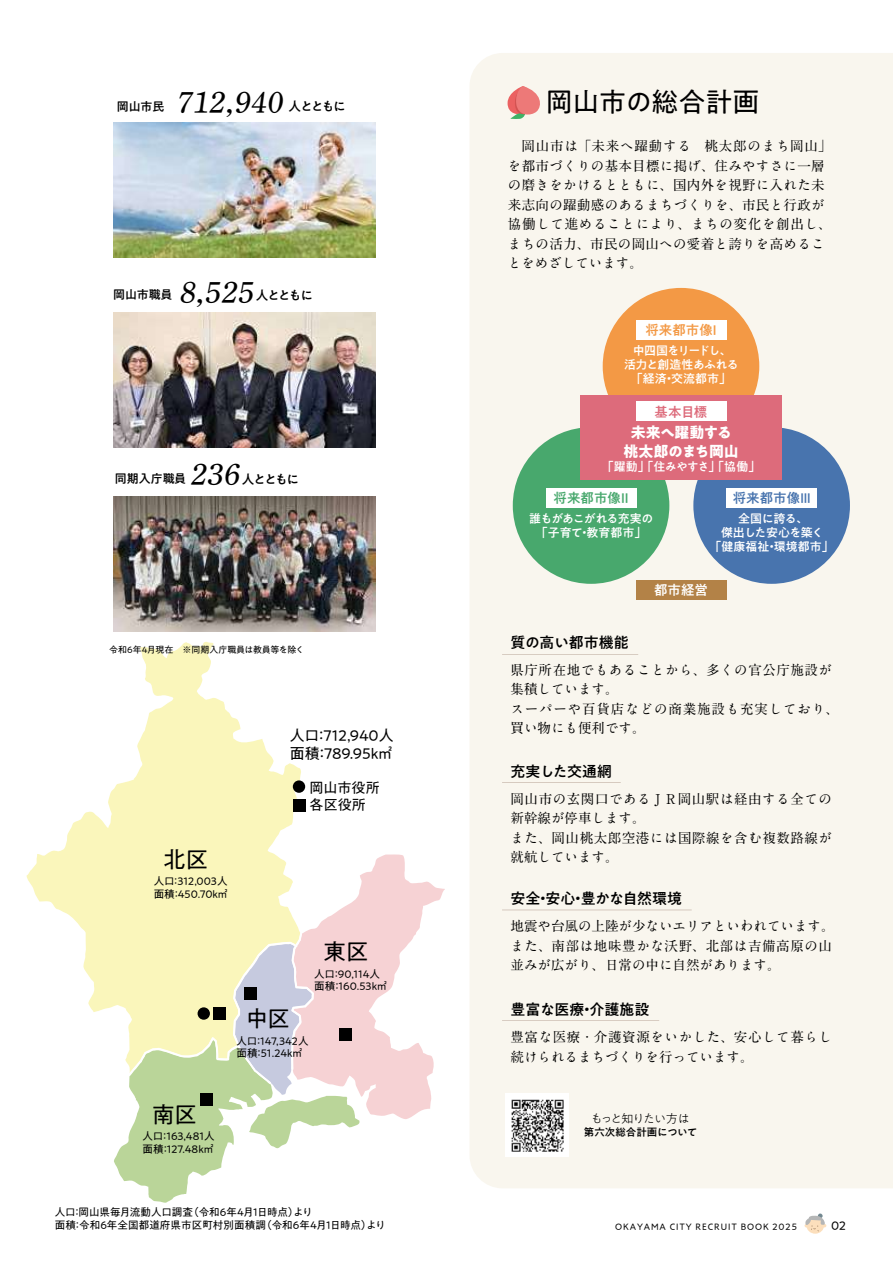
<style>
.page{position:relative;width:893px;height:1263px;background:#fff}
.page>*{position:absolute;margin:0;border:0;box-sizing:border-box;transform-origin:0 0}
.t1{font:30.3px "P Shuei F Ogo Kanap Std N M";color:#000}
.t2{font:27px "PA1 Gothic Std";letter-spacing:-.01em;color:#000}
.t3{font:22.65px "PA1 Gothic Std";color:#000}
.t4{font:500 15px "PA1 Gothic Std";color:#000}
.t5{font:15px/18px "PA1 Gothic Std";letter-spacing:-.005em;color:#000}
.t6{font:700 15px/18px "PA1 Gothic Std";letter-spacing:-.04em;color:#fff;text-align:center}
.t7{font:500 15px "PA1 Gothic Std";letter-spacing:-.025em;color:#000}
.t8{font:500 15px "PA1 Gothic Std";letter-spacing:-.02em;color:#000}
.t9{font:14.1px/17px "PA1 Gothic Std";color:#000}
.t10{font:700 13.5px/19.5px "A1 Mincho Std";letter-spacing:.025em;color:#000}
.t11{font:700 13.5px/19.5px "A1 Mincho Std";color:#000}
.t12{font:700 13.5px/19.5px "A1 Mincho Std";letter-spacing:.045em;color:#000}
.t13{font:500 13.5px "PA1 Gothic Std";color:#48a86d}
.t14{font:500 13.5px "PA1 Gothic Std";color:#f39945}
.t15{font:500 13.5px "PA1 Gothic Std";color:#4874ae}
.t16{font:500 13.5px "PA1 Gothic Std";color:#fff}
.t17{font:500 13.5px "PA1 Gothic Std";color:#dd6b7b}
.t18{font:500 12.6px "PA1 Gothic Std";letter-spacing:-.12em;color:#000}
.t19{font:500 12px/14.4px "PA1 Gothic Std";letter-spacing:-.04em;color:#fff;text-align:center}
.t20{font:500 12px/14.4px "PA1 Gothic Std";letter-spacing:-.02em;color:#fff;text-align:center}
.t21{font:500 12px "PA1 Gothic Std";letter-spacing:-.01em;color:#000}
.t22{font:300 12px "PA1 Gothic Std";letter-spacing:-.085em;color:#000}
.t23{font:12px "PA1 Gothic Std";color:#000}
.t24{font:10.65px/12.8px "PA1 Gothic Std";color:#000}
.t25{font:500 10.5px "PA1 Gothic Std";color:#000}
.t26{font:9px "PA1 Gothic Std";letter-spacing:.1em;color:#000}
.t27{font:9px "PA1 Gothic Std";letter-spacing:-.04em;color:#000}
</style>
<div class="page">
<svg style="left:27px;top:642px;width:274px;height:370px"></svg>
<div style="left:470px;top:53px;width:423px;height:1135px;background:#f9f6ee"></div>
<svg style="left:113px;top:854px;width:332px;height:349px"></svg>
<div style="left:198px;top:1007px;width:12px;height:13px;background:#000;border-radius:50%"></div>
<div style="left:293px;top:780px;width:12px;height:13px;background:#000;border-radius:50%"></div>
<div style="left:214px;top:1008px;width:12px;height:12px;background:#000"></div>
<div style="left:293px;top:799px;width:12px;height:12px;background:#000"></div>
<div style="left:200px;top:1093px;width:12px;height:12px;background:#000"></div>
<div style="left:340px;top:1028px;width:12px;height:12px;background:#000"></div>
<div style="left:245px;top:988px;width:12px;height:12px;background:#000"></div>
<hr style="left:502px;top:654px;width:136px;height:1px;background:#7e5c4b">
<hr style="left:502px;top:782px;width:119px;height:1px;background:#7e5c4b">
<hr style="left:502px;top:909px;width:190px;height:1px;background:#7e5c4b">
<hr style="left:502px;top:1020px;width:157px;height:1px;background:#7e5c4b">
<div style="left:513px;top:427px;width:156px;height:157px;background:#48a86d;border-radius:50%"></div>
<div style="left:693px;top:427px;width:157px;height:157px;background:#4874ae;border-radius:50%"></div>
<div style="left:603px;top:288px;width:156px;height:156px;background:#f39945;border-radius:50%"></div>
<div style="left:636px;top:320px;width:90px;height:20px;background:#fff"></div>
<div style="left:636px;top:580px;width:90px;height:20px;background:#b38247"></div>
<div style="left:546px;top:488px;width:90px;height:20px;background:#fff"></div>
<div style="left:727px;top:488px;width:90px;height:20px;background:#fff"></div>
<div style="left:580px;top:395px;width:202px;height:84px;background:#dd6b7b"></div>
<div style="left:636px;top:401px;width:90px;height:20px;background:#fff"></div>
<svg style="left:507px;top:86px;width:36px;height:33px"></svg>
<img style="left:113px;top:312px;width:263px;height:136px">
<img style="left:113px;top:122px;width:263px;height:136px">
<img style="left:113px;top:496px;width:263px;height:135px">
<div style="left:505px;top:1093px;width:64px;height:64px;background:#fff"></div>
<img style="left:511px;top:1099px;width:53px;height:53px">
<svg style="left:806px;top:1217px;width:18px;height:17px"></svg>
<svg style="left:805px;top:1213px;width:21px;height:18px"></svg>
<p class="t21" style="left:117px;top:99px;width:49px">岡山市民</p>
<h1 class="t1" style="left:175px;top:81px;width:114px">712,940</h1>
<p class="t18" style="left:289px;top:99px;width:59px">人とともに</p>
<p class="t21" style="left:113px;top:288px;width:61px">岡山市職員</p>
<h1 class="t1" style="left:179px;top:272px;width:82px">8,525</h1>
<p class="t18" style="left:256px;top:288px;width:59px">人とともに</p>
<p class="t21" style="left:115px;top:472px;width:73px">同期入庁職員</p>
<h1 class="t1" style="left:190px;top:453px;width:56px">236</h1>
<p class="t18" style="left:242px;top:472px;width:59px">人とともに</p>
<p class="t27" style="left:109px;top:645px;width:197px">令和6年4月現在　※同期入庁職員は教員等を除く</p>
<h3 class="t3" style="left:163px;top:846px;width:47px">北区</h3>
<p class="t24" style="left:154px;top:875px;width:76px">人口：312,003人面積：450.70k㎡</p>
<p class="t5" style="left:290px;top:727px;width:105px">人口：712,940人面積：789.95k㎡</p>
<p class="t9" style="left:310px;top:780px;width:72px">岡山市役所各区役所</p>
<h3 class="t3" style="left:324px;top:939px;width:47px">東区</h3>
<p class="t24" style="left:314px;top:968px;width:74px">人口：90,114人面積：160.53k㎡</p>
<h3 class="t3" style="left:246px;top:1006px;width:46px">中区</h3>
<p class="t24" style="left:237px;top:1035px;width:74px">人口：147,342人面積：51.24k㎡</p>
<h3 class="t3" style="left:152px;top:1101px;width:47px">南区</h3>
<p class="t24" style="left:143px;top:1131px;width:74px">人口：163,481人面積：127.48k㎡</p>
<p class="t24" style="left:55px;top:1207px;width:332px">人口：岡山県毎月流動人口調査（令和6年4月1日時点）より<br>面積：令和6年全国都道府県市区町村別面積調（令和6年4月1日時点）より</p>
<h2 class="t2" style="left:546px;top:86px;width:215px">岡山市の総合計画</h2>
<p class="t10" style="left:508px;top:135px;width:325px">　岡山市は「未来へ躍動する　桃太郎のまち岡山」を都市づくりの基本目標に掲げ、住みやすさに一層の磨きをかけるとともに、国内外を視野に入れた未来志向の躍動感のあるまちづくりを、市民と行政が協働して進めることにより、まちの変化を創出し、まちの活力、市民の岡山への愛着と誇りを高めることをめざしています。</p>
<p class="t14" style="left:645px;top:322px;width:73px">将来都市像I</p>
<p class="t19" style="left:624px;top:344px;width:116px">中四国をリードし、<br>活力と創造性あふれる「経済・交流都市」</p>
<p class="t17" style="left:655px;top:403px;width:54px">基本目標</p>
<p class="t6" style="left:623px;top:426px;width:117px">未来へ躍動する桃太郎のまち岡山</p>
<p class="t19" style="left:602px;top:460px;width:160px">「躍動」「住みやすさ」「協働」</p>
<p class="t13" style="left:553px;top:490px;width:77px">将来都市像II</p>
<p class="t19" style="left:529px;top:512px;width:126px">誰もがあこがれる充実の「子育て・教育都市」</p>
<p class="t15" style="left:733px;top:490px;width:81px">将来都市像Ⅲ</p>
<p class="t20" style="left:710px;top:512px;width:126px">全国に誇る、<br>傑出した安心を築く<br>「健康福祉・環境都市」</p>
<p class="t16" style="left:654px;top:582px;width:55px">都市経営</p>
<p class="t7" style="left:510px;top:633px;width:120px">質の高い都市機能</p>
<p class="t10" style="left:510px;top:658px;width:330px">県庁所在地でもあることから、多くの官公庁施設が集積しています。<br>スーパーや百貨店などの商業施設も充実しており、買い物にも便利です。</p>
<p class="t8" style="left:510px;top:762px;width:103px">充実した交通網</p>
<p class="t10" style="left:510px;top:787px;width:323px">岡山市の玄関口であるＪＲ岡山駅は経由する全ての新幹線が停車します。<br>また、岡山桃太郎空港には国際線を含む複数路線が就航しています。</p>
<p class="t4" style="left:510px;top:890px;width:173px">安全・安心・豊かな自然環境</p>
<p class="t11" style="left:510px;top:915px;width:325px">地震や台風の上陸が少ないエリアといわれています。また、南部は地味豊かな沃野、北部は吉備高原の山並みが広がり、日常の中に自然があります。</p>
<p class="t4" style="left:510px;top:1001px;width:141px">豊富な医療・介護施設</p>
<p class="t12" style="left:510px;top:1026px;width:323px">豊富な医療・介護資源をいかした、安心して暮らし続けられるまちづくりを行っています。</p>
<p class="t22" style="left:591px;top:1112px;width:100px">もっと知りたい方は</p>
<p class="t25" style="left:584px;top:1125px;width:115px">第六次総合計画について</p>
<p class="t26" style="left:615px;top:1221px;width:183px">OKAYAMA CITY RECRUIT BOOK 2025</p>
<p class="t23" style="left:831px;top:1219px;width:17px">02</p>
</div>
